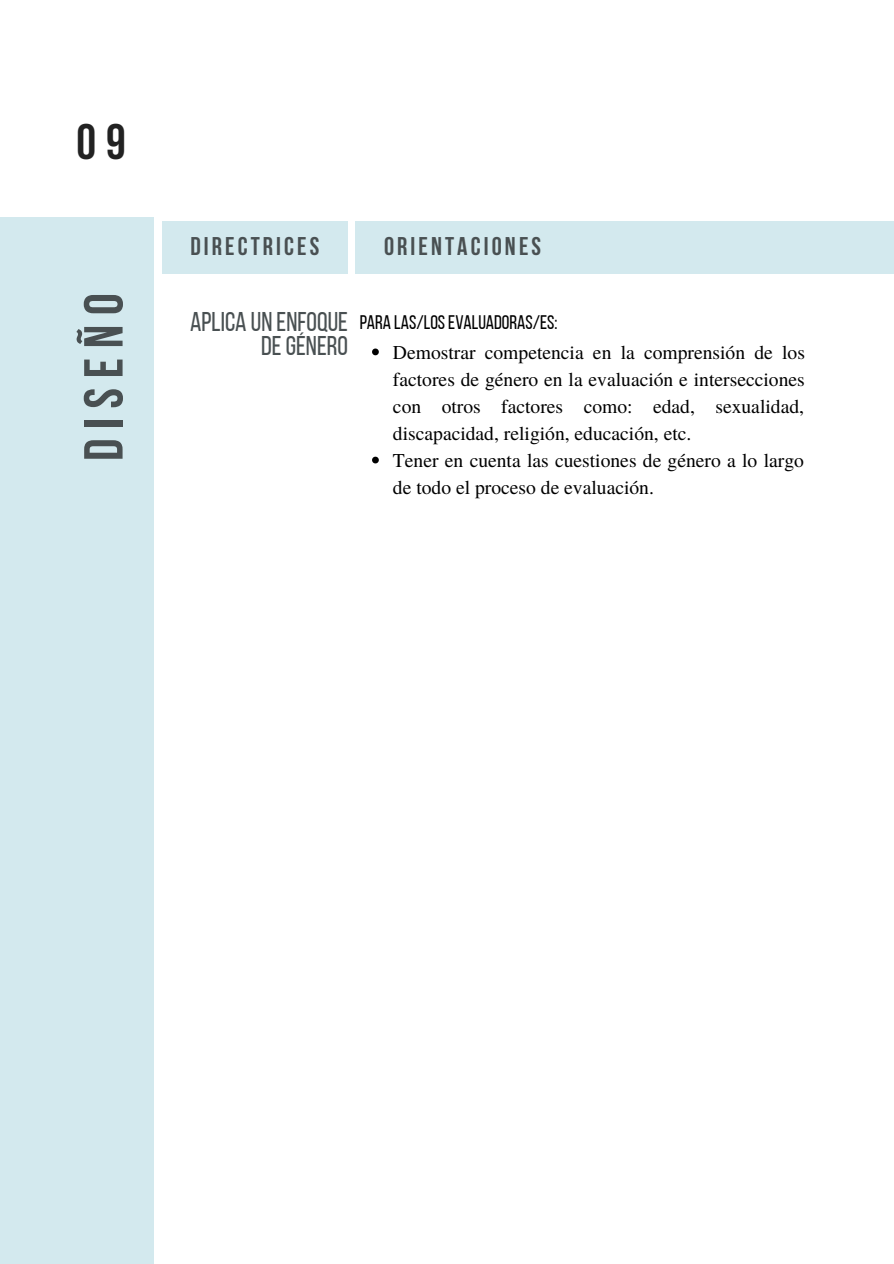
<style>
.page{position:relative;width:894px;height:1264px;background:#fff}
.page>*{position:absolute;margin:0;border:0;box-sizing:border-box;transform-origin:0 0}
.t1{font:700 54.75px "Bebas Neue";letter-spacing:.18em;color:#495052}
.t2{font:700 49.65px "Bebas Neue";color:#222}
.t3{font:27px "Bebas Neue";color:#495052}
.t4{font:700 25.5px "Bebas Neue";letter-spacing:.12em;color:#495052}
.t5{font:19.65px/27px "Te X Gyre Termes";color:#000;text-align:justify}
.t6{font:19.65px "Bebas Neue";color:#000}
</style>
<div class="page">
<div style="left:0;top:217px;width:154px;height:1046px;background:#d3e9ee"></div>
<div style="left:162px;top:221px;width:185px;height:53px;background:#d3e9ee"></div>
<div style="left:355px;top:221px;width:538px;height:53px;background:#d3e9ee"></div>
<svg style="left:372px;top:348px;width:7px;height:7px"></svg>
<svg style="left:372px;top:456px;width:7px;height:7px"></svg>
<p class="t2" style="left:77px;top:122px;width:51px">09</p>
<p class="t1" style="left:81px;top:461px;width:169px;rotate:-90deg">DISEÑO</p>
<p class="t4" style="left:190px;top:236px;width:130px">DIRECTRICES</p>
<p class="t4" style="left:384px;top:236px;width:158px">ORIENTACIONES</p>
<p class="t3" style="left:190px;top:311px;width:159px">APLICA UN ENFOQUE</p>
<p class="t3" style="left:261px;top:335px;width:88px">DEGÉNERO</p>
<p class="t6" style="left:359px;top:314px;width:199px">PARA LAS/LOSEVALUADORAS/ES:</p>
<p class="t5" style="left:393px;top:337px;width:413px">Demostrar competencia en la comprensión de los factores de género en la evaluación e intersecciones con otros factores como: edad, sexualidad, discapacidad, religión, educación, etc.</p>
<p class="t5" style="left:393px;top:445px;width:412px">Tener en cuenta las cuestiones de género a lo largo de todo el proceso de evaluación.</p>
</div>
